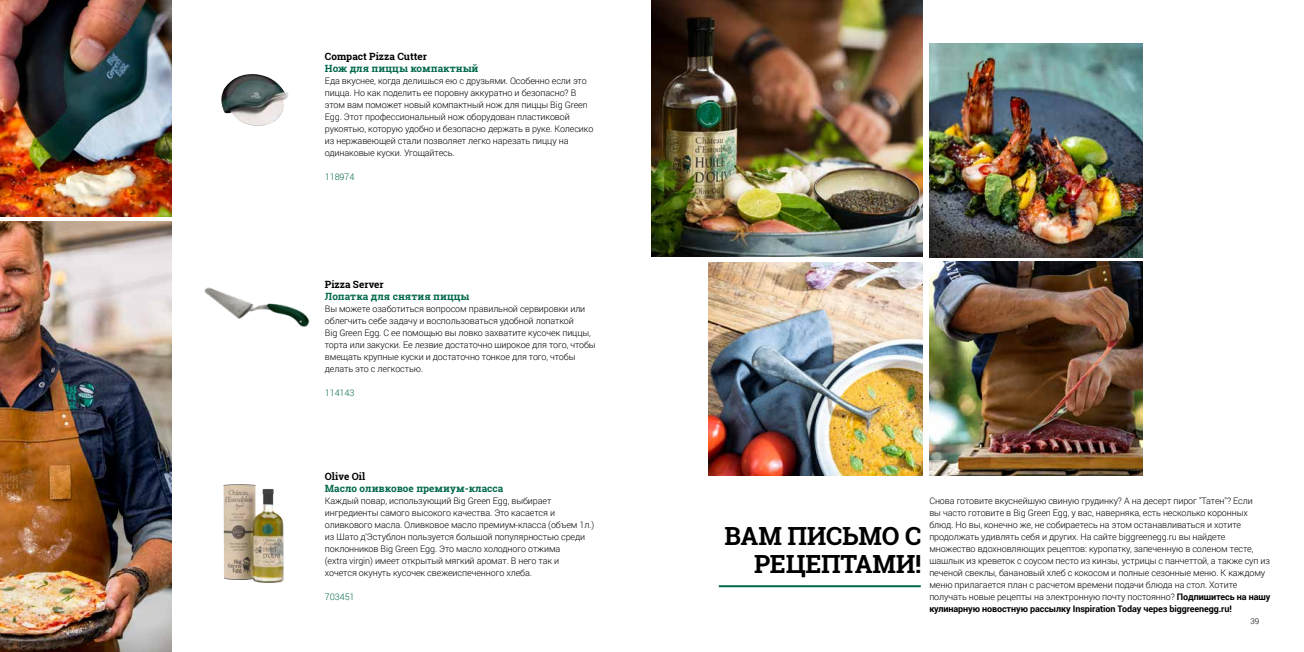
<style>
.page{position:relative;width:1304px;height:652px;background:#fff}
.page>*{position:absolute;margin:0;border:0;box-sizing:border-box;transform-origin:0 0}
.t1{font:700 25px/28px "Roboto Slab";letter-spacing:-.01em;color:#000;text-align:right}
.t2{font:700 10px "Roboto Slab";color:#00684c}
.t3{font:700 10px "Roboto Slab";color:#000}
.t4{font:300 9px/12px "Roboto";letter-spacing:-.01em;color:#000}
.t5{font:300 9px "Roboto";letter-spacing:-.01em;color:#00684c}
.t6{font:300 8px "Roboto";color:#000}
.s1{font-weight:700}
</style>
<div class="page">
<img style="left:652px;top:0;width:270px;height:257px">
<img style="left:0;top:221px;width:172px;height:431px">
<img style="left:0;top:0;width:172px;height:216px">
<img style="left:709px;top:262px;width:213px;height:213px">
<img style="left:929px;top:262px;width:213px;height:213px">
<img style="left:929px;top:44px;width:213px;height:213px">
<img style="left:221px;top:74px;width:67px;height:52px">
<img style="left:204px;top:287px;width:106px;height:40px">
<img style="left:223px;top:484px;width:61px;height:99px">
<hr style="left:719px;top:585px;width:202px;height:2px;background:#00684c">
<p class="t3" style="left:325px;top:50px;width:104px">Compact Pizza Cutter</p>
<p class="t2" style="left:325px;top:62px;width:155px">Нож для пиццы компактный</p>
<p class="t4" style="left:325px;top:75px;width:270px">Еда вкуснее, когда делишься ею с друзьями. Особенно если это пицца. Но как поделить ее поровну аккуратно и безопасно? В этом вам поможет новый компактный нож для пиццы Big Green Egg. Этот профессиональный нож оборудован пластиковой рукоятью, которую удобно и безопасно держать в руке. Колесико из нержавеющей стали позволяет легко нарезать пиццу на одинаковые куски. Угощайтесь.</p>
<p class="t5" style="left:325px;top:171px;width:31px">118974</p>
<p class="t3" style="left:325px;top:278px;width:60px">Pizza Server</p>
<p class="t2" style="left:325px;top:290px;width:146px">Лопатка для снятия пиццы</p>
<p class="t4" style="left:325px;top:303px;width:272px">Вы можете озаботиться вопросом правильной сервировки или облегчить себе задачу и воспользоваться удобной лопаткой<br>Big Green Egg. С ее помощью вы ловко захватите кусочек пиццы, торта или закуски. Ее лезвие достаточно широкое для того, чтобы вмещать крупные куски и достаточно тонкое для того, чтобы делать это с легкостью.</p>
<p class="t5" style="left:325px;top:387px;width:31px">114143</p>
<p class="t3" style="left:325px;top:470px;width:42px">Olive Oil</p>
<p class="t2" style="left:325px;top:482px;width:180px">Масло оливковое премиум-класса</p>
<p class="t4" style="left:325px;top:495px;width:271px">Каждый повар, использующий Big Green Egg, выбирает ингредиенты самого высокого качества. Это касается и оливкового масла. Оливковое масло премиум-класса (объем 1л.) из Шато д'Эстублон пользуется большой популярностью среди поклонников Big Green Egg. Это масло холодного отжима<br>(extra virgin) имеет открытый мягкий аромат. В него так и<br>хочется окунуть кусочек свежеиспеченного хлеба.</p>
<p class="t5" style="left:325px;top:591px;width:31px">703451</p>
<h1 class="t1" style="left:724px;top:521px;width:198px">ВАМ ПИСЬМО С<br>РЕЦЕПТАМИ!</h1>
<p class="t4" style="left:929px;top:494px;width:343px">Снова готовите вкуснейшую свиную грудинку? А на десерт пирог "Татен"? Если<br>вы часто готовите в Big Green Egg, у вас, наверняка, есть несколько коронных блюд. Но вы, конечно же, не собираетесь на этом останавливаться и хотите продолжать удивлять себя и других. На сайте biggreenegg.ru вы найдете множество вдохновляющих рецептов: куропатку, запеченную в соленом тесте, шашлык из креветок с соусом песто из кинзы, устрицы с панчеттой, а также суп из печеной свеклы, банановый хлеб с кокосом и полные сезонные меню. К каждому меню прилагается план с расчетом времени подачи блюда на стол. Хотите получать новые рецепты на электронную почту постоянно? <span class="s1">Подпишитесь на нашу кулинарную новостную рассылку Inspiration Today через biggreenegg.ru!</span></p>
<p class="t6" style="left:1250px;top:616px;width:10px">39</p>
</div>
